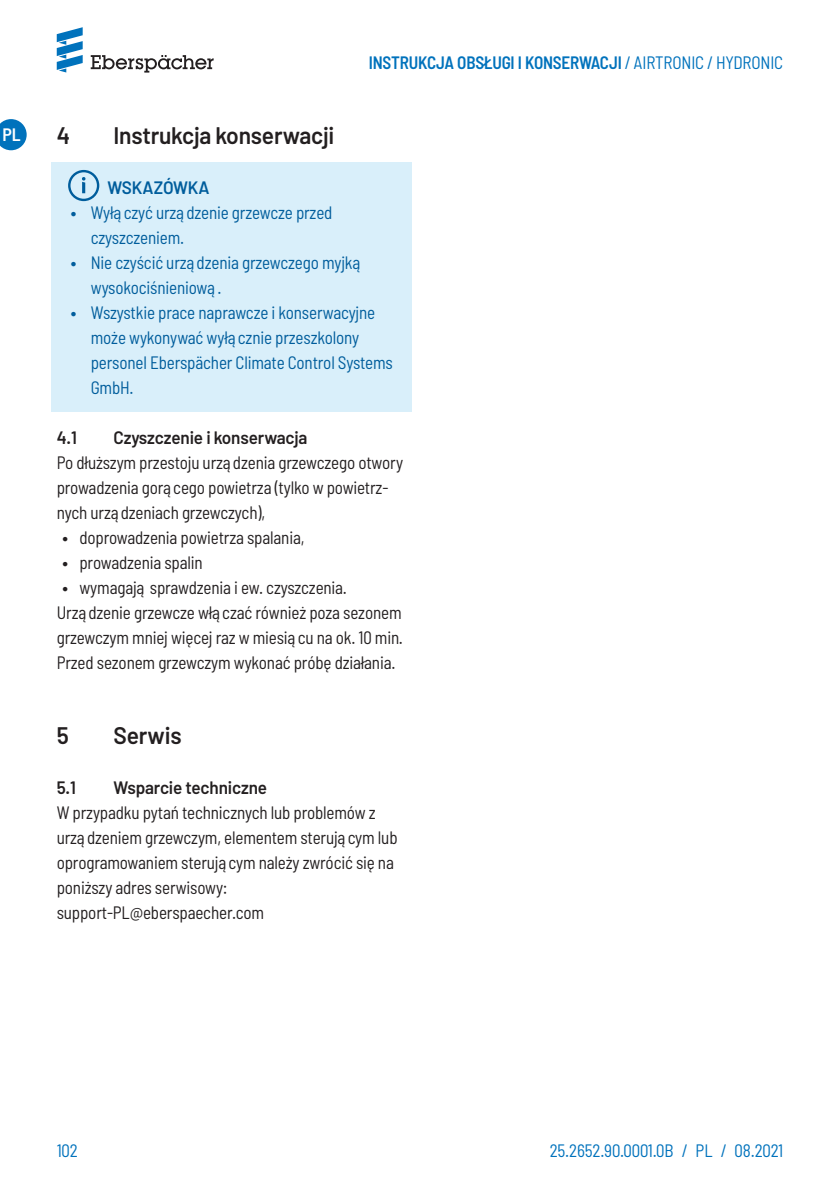
<style>
.page{position:relative;width:840px;height:1191px;background:#fff}
.page>*{position:absolute;margin:0;border:0;box-sizing:border-box;transform-origin:0 0}
.t1{font:600 24px "Barlow";letter-spacing:-.01em;color:#231f20;scale:.95 1}
.Copy___links{font:semi-condensed 18px/25px "Barlow";letter-spacing:-.01em;color:#231f20;scale:.95 1}
.t2{font:semi-condensed 18px/25px "Barlow";letter-spacing:-.01em;color:#005d9c;scale:.95 1}
.t3{font:600 semi-condensed 18px "Barlow";letter-spacing:-.01em;color:#0072bc;scale:.95 1}
.t4{font:600 18px "Barlow";letter-spacing:-.01em;color:#231f20;scale:.95 1}
.t5{font:semi-condensed 18px "Barlow";letter-spacing:-.01em;color:#0072bc;scale:.95 1}
.Hinweis-Box___Headli{font:600 18px "Barlow";letter-spacing:-.01em;color:#005d9c;scale:.95 1}
.t6{font:600 semi-condensed 18px "Barlow";color:#fff}
.s1{font-weight:400}
.s2{font-weight:600}
</style>
<div class="page">
<svg style="left:0;top:119px;width:27px;height:31px"></svg>
<div style="left:51px;top:162px;width:360px;height:50px;background:#d9effa"></div>
<div style="left:51px;top:187px;width:360px;height:75px;background:#d9effa"></div>
<div style="left:51px;top:237px;width:360px;height:75px;background:#d9effa"></div>
<div style="left:51px;top:287px;width:360px;height:125px;background:#d9effa"></div>
<svg style="left:68px;top:170px;width:31px;height:31px"></svg>
<svg style="left:91px;top:55px;width:122px;height:18px"></svg>
<svg style="left:57px;top:27px;width:26px;height:45px"></svg>
<p class="t3" style="left:368px;top:51px;width:437px">INSTRUKCJA OBSŁUGI I KONSERWACJI <span class="s1">/ Ai rtroni c / Hydroni c</span></p>
<p class="t6" style="left:2px;top:123px;width:20px">PL</p>
<p class="t1" style="left:57px;top:121px;width:16px">4</p>
<p class="t1" style="left:113px;top:121px;width:234px">Instrukcja konserwacji</p>
<p class="Hinweis-Box___Headli" style="left:107px;top:176px;width:109px">WSKAZÓWKA</p>
<p class="t2" style="left:91px;top:200px;width:256px;text-indent:-20px"><span class="s2">•</span> Wyłączyć urządzenie grzewcze przed czyszczeniem.</p>
<p class="t2" style="left:91px;top:250px;width:287px;text-indent:-20px"><span class="s2">•</span> Nie czyścić urządzenia grzewczego myjką wysokociśnieniową.</p>
<p class="t2" style="left:91px;top:300px;width:319px;text-indent:-20px"><span class="s2">•</span> Wszystkie prace naprawcze i konserwacyjne może wykonywać wyłącznie przeszkolony personel Eberspächer Climate Control Systems GmbH.</p>
<p class="t4" style="left:57px;top:426px;width:23px">4.1</p>
<p class="t4" style="left:113px;top:426px;width:205px">Czyszczenie i konserwacja</p>
<p class="Copy___links" style="left:57px;top:450px;width:366px">Po dłuższym przestoju urządzenia grzewczego otwory</p>
<p class="Copy___links" style="left:57px;top:475px;width:350px">prowadzenia gorącego powietrza (tylko w powietrz&shy;nych urządzeniach grzewczych),</p>
<p class="Copy___links" style="left:62px;top:525px;width:256px"><span class="s2">•</span> doprowadzenia powietrza spalania,</p>
<p class="Copy___links" style="left:62px;top:550px;width:149px"><span class="s2">•</span> prowadzenia spalin</p>
<p class="Copy___links" style="left:62px;top:575px;width:301px"><span class="s2">•</span> wymagają sprawdzenia i ew. czyszczenia.</p>
<p class="Copy___links" style="left:57px;top:600px;width:366px">Urządzenie grzewcze włączać również poza sezonem grzewczym mniej więcej raz w miesiącu na ok. 10 min.</p>
<p class="Copy___links" style="left:57px;top:650px;width:358px">Przed sezonem grzewczym wykonać próbę działania.</p>
<p class="t1" style="left:57px;top:721px;width:14px">5</p>
<p class="t1" style="left:113px;top:721px;width:73px">Serwis</p>
<p class="t4" style="left:57px;top:776px;width:22px">5.1</p>
<p class="t4" style="left:113px;top:776px;width:163px">Wsparcie techniczne</p>
<p class="Copy___links" style="left:57px;top:800px;width:360px">W przypadku pytań technicznych lub problemów z urządzeniem grzewczym, elementem sterującym lub oprogramowaniem sterującym należy zwrócić się na poniższy adres serwisowy:</p>
<p class="Copy___links" style="left:57px;top:900px;width:220px">support-PL@eberspaecher.com</p>
<p class="t5" style="left:57px;top:1139px;width:24px">102</p>
<p class="t5" style="left:549px;top:1139px;width:247px">25.2652.90.0001.0B / PL / 08.2021</p>
</div>
